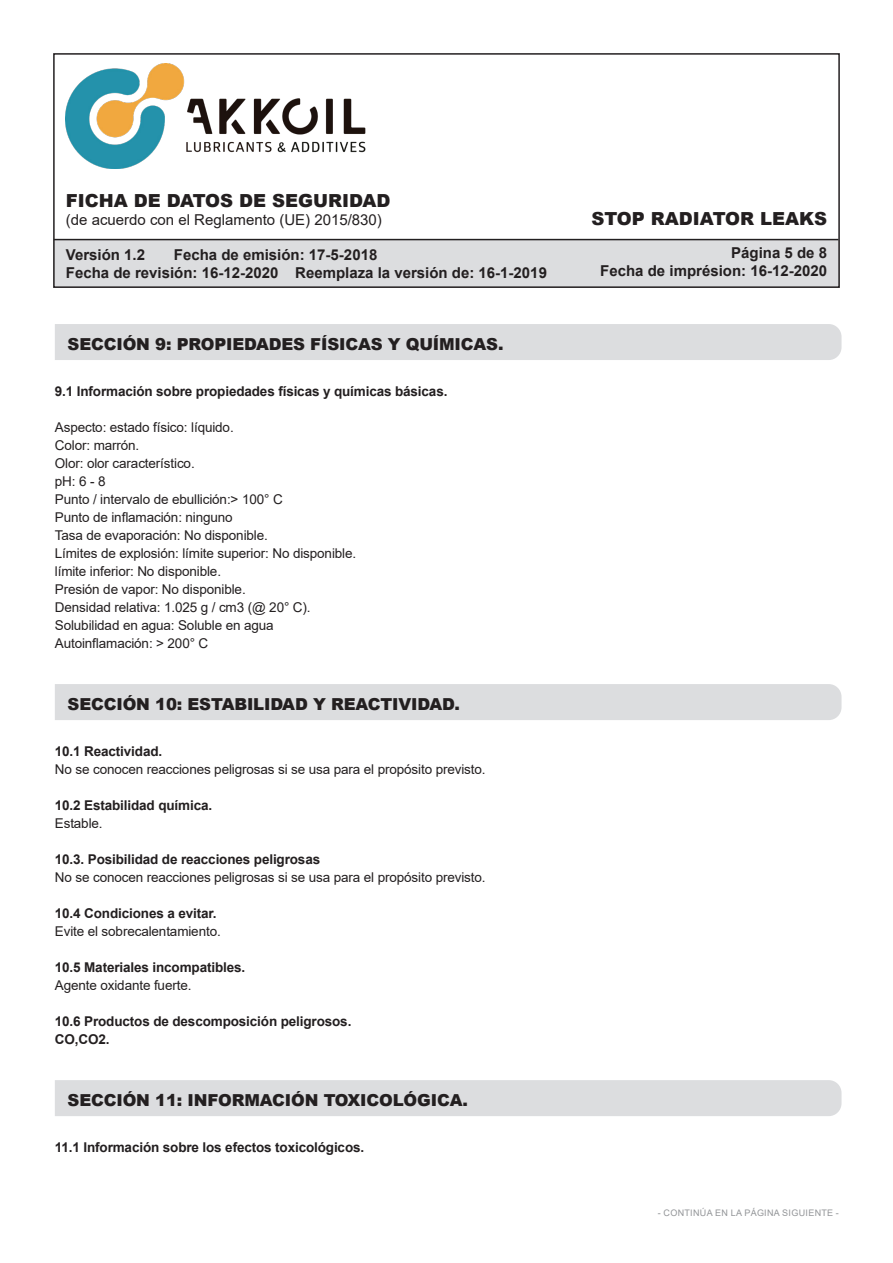
<style>
.page{position:relative;width:893px;height:1263px;background:#fff}
.page>*{position:absolute;margin:0;border:0;box-sizing:border-box;transform-origin:0 0}
.t1{font:900 18px "Arial";color:#231f20}
.t2{font:900 16.5px "Arial";letter-spacing:-.01em;color:#231f20}
.t3{font:700 15px/18px "Arial";color:#231f20}
.t4{font:15px "Arial";color:#231f20}
.t5{font:13.5px "Arial";letter-spacing:-.01em;color:#231f20}
.t6{font:700 13.5px "Arial";letter-spacing:-.01em;color:#231f20}
.t7{font:9px "Arial";letter-spacing:.035em;color:#939598}
</style>
<div class="page">
<div style="left:53px;top:240px;width:787px;height:48px;background:#dcdddf"></div>
<div style="left:53px;top:53px;width:787px;height:235px;border:2px solid #231f20"></div>
<img style="left:66px;top:64px;width:300px;height:104px">
<hr style="left:54px;top:239px;width:784px;height:1px;background:#231f20">
<div style="left:55px;top:324px;width:786px;height:36px;background:#dcdddf"></div>
<div style="left:55px;top:684px;width:786px;height:36px;background:#dcdddf"></div>
<div style="left:55px;top:1080px;width:786px;height:36px;background:#dcdddf"></div>
<h1 class="t1" style="left:66px;top:187px;width:326px">FICHA DE DATOS DE SEGURIDAD</h1>
<p class="t4" style="left:66px;top:209px;width:317px">(de acuerdo con el Reglamento (UE) 2015/830)</p>
<p class="t3" style="left:66px;top:246px;width:81px">Versión 1.2</p>
<p class="t3" style="left:66px;top:246px;width:483px;text-indent:108px">Fecha de emisión: 17-5-2018<br>Fecha de revisión: 16-12-2020 Reemplaza la versión de: 16-1-2019</p>
<p class="t2" style="left:68px;top:332px;width:437px">SECCIÓN 9: PROPIEDADES FÍSICAS Y QUÍMICAS.</p>
<p class="t6" style="left:55px;top:382px;width:394px">9.1 Información sobre propiedades físicas y químicas básicas.</p>
<p class="t5" style="left:55px;top:418px;width:180px">Aspecto: estado físico: líquido.</p>
<p class="t5" style="left:55px;top:436px;width:86px">Color: marrón.</p>
<p class="t5" style="left:55px;top:454px;width:141px">Olor: olor característico.</p>
<p class="t5" style="left:55px;top:472px;width:52px">pH: 6 - 8</p>
<p class="t5" style="left:55px;top:490px;width:229px">Punto / intervalo de ebullición:&gt; 100° C</p>
<p class="t5" style="left:55px;top:508px;width:179px">Punto de inflamación: ninguno</p>
<p class="t5" style="left:55px;top:526px;width:215px">Tasa de evaporación: No disponible.</p>
<p class="t5" style="left:55px;top:544px;width:303px">Límites de explosión: límite superior: No disponible.</p>
<p class="t5" style="left:55px;top:562px;width:168px">límite inferior: No disponible.</p>
<p class="t5" style="left:55px;top:580px;width:192px">Presión de vapor: No disponible.</p>
<p class="t5" style="left:55px;top:598px;width:257px">Densidad relativa: 1.025 g / cm3 (@ 20° C).</p>
<p class="t5" style="left:55px;top:616px;width:220px">Solubilidad en agua: Soluble en agua</p>
<p class="t5" style="left:55px;top:634px;width:155px">Autoinflamación: &gt; 200° C</p>
<p class="t2" style="left:68px;top:692px;width:394px">SECCIÓN 10: ESTABILIDAD Y REACTIVIDAD.</p>
<p class="t6" style="left:55px;top:742px;width:109px">10.1 Reactividad.</p>
<p class="t5" style="left:55px;top:760px;width:432px">No se conocen reacciones peligrosas si se usa para el propósito previsto.</p>
<p class="t6" style="left:55px;top:796px;width:159px">10.2 Estabilidad química.</p>
<p class="t5" style="left:55px;top:814px;width:49px">Estable.</p>
<p class="t6" style="left:55px;top:850px;width:267px">10.3. Posibilidad de reacciones peligrosas</p>
<p class="t5" style="left:55px;top:868px;width:432px">No se conocen reacciones peligrosas si se usa para el propósito previsto.</p>
<p class="t6" style="left:55px;top:904px;width:163px">10.4 Condiciones a evitar.</p>
<p class="t5" style="left:55px;top:922px;width:167px">Evite el sobrecalentamiento.</p>
<p class="t6" style="left:55px;top:958px;width:192px">10.5 Materiales incompatibles.</p>
<p class="t5" style="left:55px;top:976px;width:138px">Agente oxidante fuerte.</p>
<p class="t6" style="left:55px;top:1012px;width:298px">10.6 Productos de descomposición peligrosos.</p>
<p class="t6" style="left:55px;top:1030px;width:56px">CO,CO2.</p>
<p class="t2" style="left:68px;top:1088px;width:402px">SECCIÓN 11: INFORMACIÓN TOXICOLÓGICA.</p>
<p class="t6" style="left:55px;top:1138px;width:311px">11.1 Información sobre los efectos toxicológicos.</p>
<h1 class="t1" style="left:591px;top:206px;width:237px">STOP RADIATOR LEAKS</h1>
<p class="t3" style="left:600px;top:244px;width:228px;text-align:right">Página 5 de 8<br>Fecha de imprésion: 16-12-2020</p>
<p class="t7" style="left:658px;top:1206px;width:183px">- CONTINÚA EN LA PÁGINA SIGUIENTE -</p>
</div>
